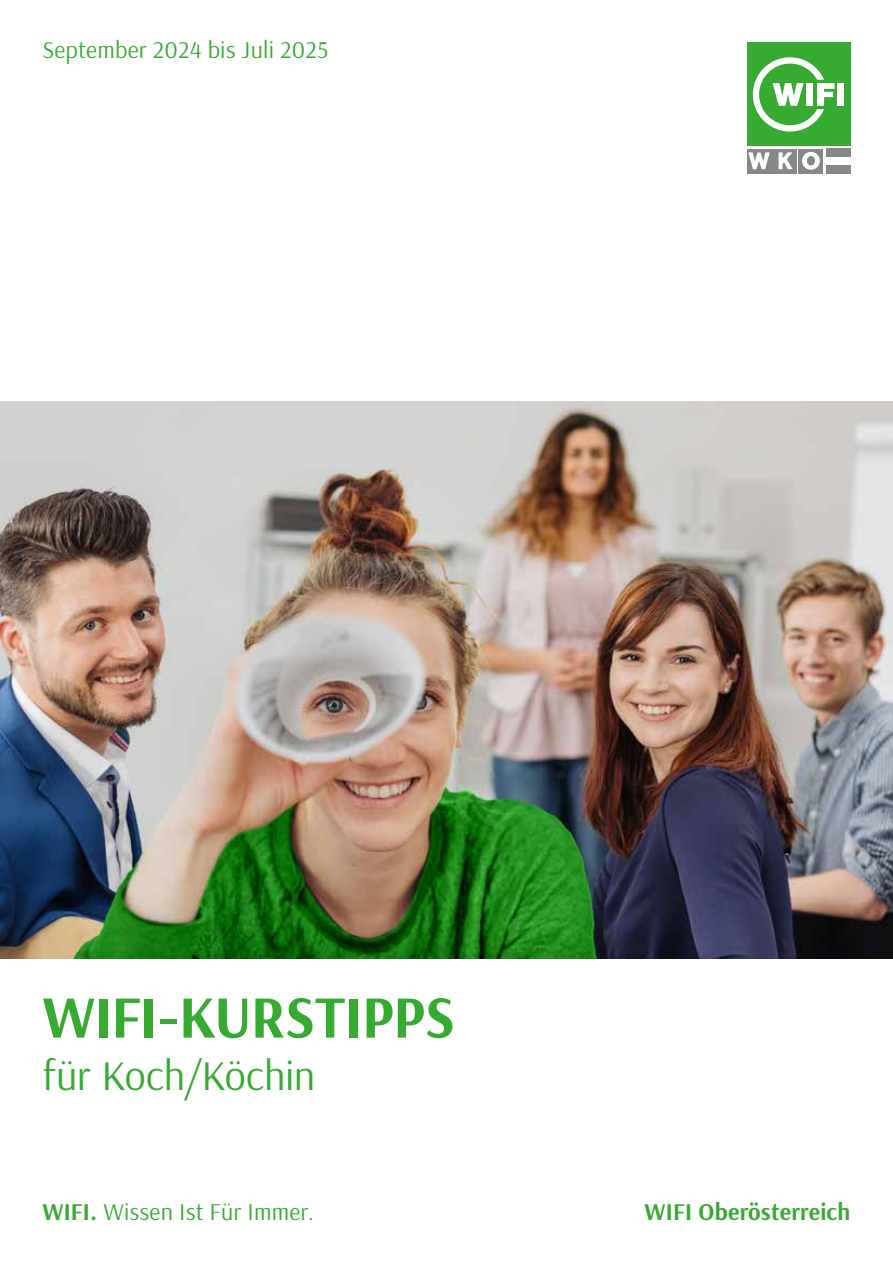
<style>
.page{position:relative;width:893px;height:1263px;background:#fff}
.page>*{position:absolute;margin:0;border:0;box-sizing:border-box;transform-origin:0 0}
.t1{font:700 60px "Arsenal";letter-spacing:-.01em;color:#37aa32}
.t2{font:42px "Arsenal";letter-spacing:-.005em;color:#37aa32}
.t3{font:24px "Arsenal";letter-spacing:.01em;color:#37aa32}
.t4{font:700 24px "Arsenal";letter-spacing:.01em;color:#37aa32}
.s1{font-weight:700}
</style>
<div class="page">
<img style="left:0;top:402px;width:893px;height:557px">
<div style="left:747px;top:43px;width:103px;height:103px;background:#37aa32"></div>
<div style="left:798px;top:149px;width:25px;height:24px;background:#868786"></div>
<div style="left:773px;top:149px;width:24px;height:24px;background:#868786"></div>
<svg style="left:778px;top:152px;width:15px;height:17px"></svg>
<div style="left:747px;top:149px;width:24px;height:24px;background:#868786"></div>
<svg style="left:748px;top:152px;width:22px;height:17px"></svg>
<div style="left:826px;top:165px;width:24px;height:8px;background:#868786"></div>
<svg style="left:802px;top:152px;width:18px;height:18px"></svg>
<div style="left:807px;top:156px;width:8px;height:9px;background:#868786;border-radius:50%"></div>
<svg style="left:753px;top:57px;width:82px;height:75px"></svg>
<div style="left:837px;top:83px;width:7px;height:23px;background:#fff"></div>
<div style="left:826px;top:149px;width:24px;height:8px;background:#868786"></div>
<p class="t3" style="left:43px;top:34px;width:287px">September 2024 bis Juli 2025</p>
<h1 class="t1" style="left:43px;top:975px;width:413px">WIFI-KURSTIPPS</h1>
<h2 class="t2" style="left:43px;top:1047px;width:274px">für Koch/Köchin</h2>
<p class="t3" style="left:43px;top:1196px;width:273px"><span class="s1">WIFI.</span> Wissen Ist Für Immer.</p>
<p class="t4" style="left:645px;top:1195px;width:207px">WIFI Oberösterreich</p>
</div>
